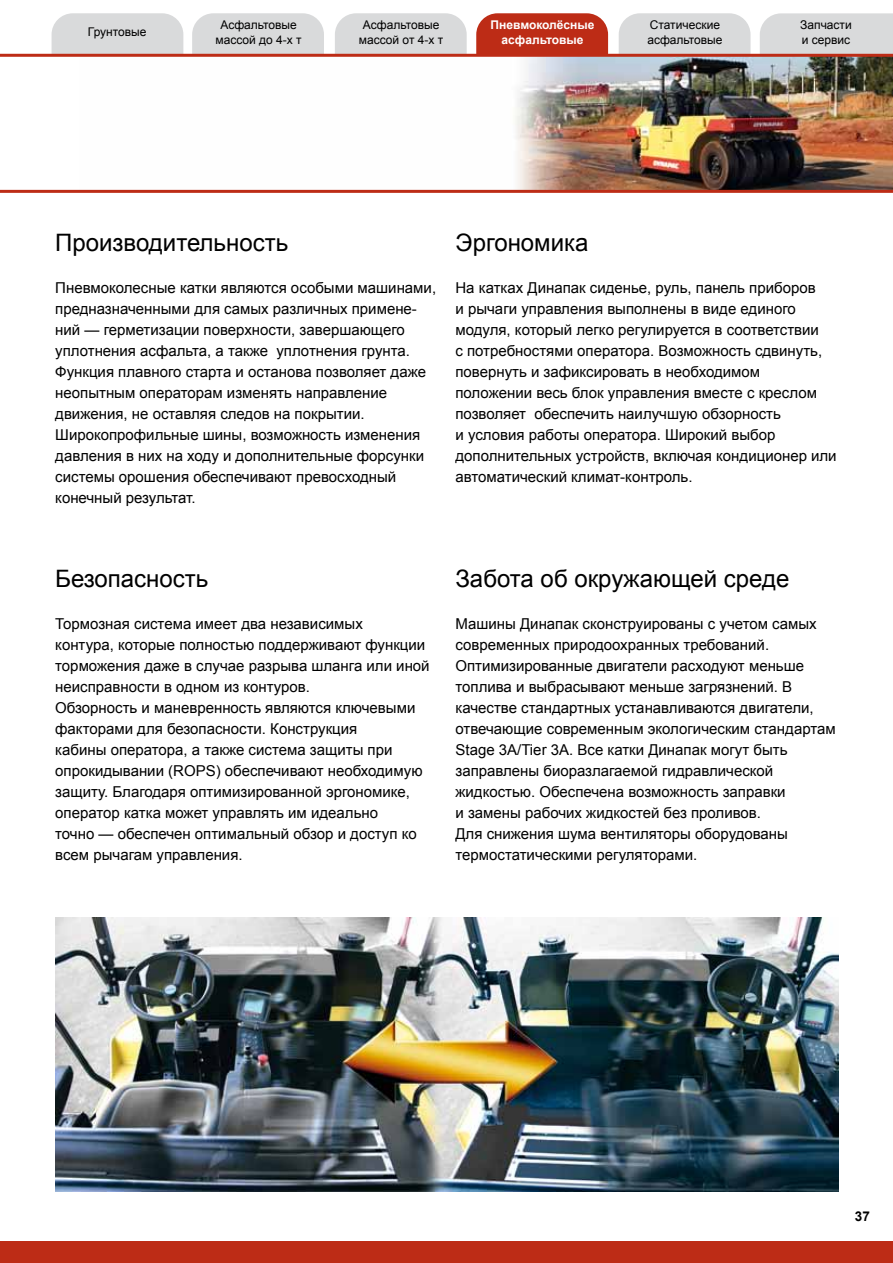
<style>
.page{position:relative;width:893px;height:1263px;background:#fff}
.page>*{position:absolute;margin:0;border:0;box-sizing:border-box;transform-origin:0 0}
.t1{font:24px "Arial";color:#000}
.t2{font:15px/21px "Arial";color:#000}
.t3{font:700 13.5px "Arial";color:#000}
.t4{font:12px/14.4px "Arial";color:#000}
.t5{font:700 12px/14.4px "Arial";color:#fff;text-align:center}
</style>
<div class="page">
<div style="left:760px;top:13px;width:133px;height:41px;background:#d9dadb"></div>
<svg style="left:52px;top:13px;width:131px;height:41px;background:#dadadb"></svg>
<svg style="left:192px;top:13px;width:132px;height:41px;background:#dadadb"></svg>
<svg style="left:335px;top:13px;width:132px;height:41px;background:#dadadb"></svg>
<svg style="left:619px;top:13px;width:131px;height:41px;background:#dadadb"></svg>
<div style="left:0;top:1242px;width:893px;height:21px;background:#bd2c16"></div>
<div style="left:476px;top:13px;width:132px;height:41px;background:#bd2c16"></div>
<img style="left:80px;top:57px;width:813px;height:133px">
<hr style="left:0;top:190px;width:893px;height:3px;background:#bd2c16">
<hr style="left:0;top:54px;width:893px;height:3px;background:#bd2c16">
<img style="left:55px;top:917px;width:783px;height:274px">
<p class="t4" style="left:88px;top:25px;width:60px">Грунтовые</p>
<p class="t5" style="left:491px;top:18px;width:105px">Пневмоколёсные асфальтовые</p>
<p class="t4" style="left:216px;top:18px;width:88px;text-align:center">Асфальтовые массой до 4-х т</p>
<p class="t4" style="left:359px;top:18px;width:86px;text-align:center">Асфальтовые массой от 4-х т</p>
<p class="t4" style="left:647px;top:18px;width:77px">Статические асфальтовые</p>
<p class="t4" style="left:800px;top:18px;width:53px">Запчасти и сервис</p>
<h1 class="t1" style="left:55px;top:227px;width:234px">Производительность</h1>
<p class="t2" style="left:55px;top:278px;width:382px">Пневмоколесные катки являются особыми машинами, предназначенными для самых различных примене&shy;ний — герметизации поверхности, завершающего уплотнения асфальта, а также уплотнения грунта.<br>Функция плавного старта и останова позволяет даже неопытным операторам изменять направление движения, не оставляя следов на покрытии.<br>Широкопрофильные шины, возможность изменения давления в них на ходу и дополнительные форсунки системы орошения обеспечивают превосходный конечный результат.</p>
<h1 class="t1" style="left:455px;top:227px;width:135px">Эргономика</h1>
<p class="t2" style="left:455px;top:278px;width:383px">На катках Динапак сиденье, руль, панель приборов<br>и рычаги управления выполнены в виде единого модуля, который легко регулируется в соответствии<br>с потребностями оператора. Возможность сдвинуть, повернуть и зафиксировать в необходимом положении весь блок управления вместе с креслом позволяет обеспечить наилучшую обзорность<br>и условия работы оператора. Широкий выбор дополнительных устройств, включая кондиционер или автоматический климат-контроль.</p>
<h1 class="t1" style="left:55px;top:563px;width:155px">Безопасность</h1>
<p class="t2" style="left:55px;top:614px;width:376px">Тормозная система имеет два независимых<br>контура, которые полностью поддерживают функции торможения даже в случае разрыва шланга или иной неисправности в одном из контуров.<br>Обзорность и маневренность являются ключевыми факторами для безопасности. Конструкция<br>кабины оператора, а также система защиты при опрокидывании (ROPS) обеспечивают необходимую защиту. Благодаря оптимизированной эргономике, оператор катка может управлять им идеально<br>точно — обеспечен оптимальный обзор и доступ ко всем рычагам управления.</p>
<h1 class="t1" style="left:455px;top:563px;width:335px">Забота об окружающей среде</h1>
<p class="t2" style="left:455px;top:614px;width:382px">Машины Динапак сконструированы с учетом самых современных природоохранных требований.<br>Оптимизированные двигатели расходуют меньше топлива и выбрасывают меньше загрязнений. В качестве стандартных устанавливаются двигатели, отвечающие современным экологическим стандартам Stage 3А/Tier 3A. Все катки Динапак могут быть заправлены биоразлагаемой гидравлической жидкостью. Обеспечена возможность заправки<br>и замены рабочих жидкостей без проливов.<br>Для снижения шума вентиляторы оборудованы термостатическими регуляторами.</p>
<p class="t3" style="left:855px;top:1207px;width:17px">37</p>
</div>
